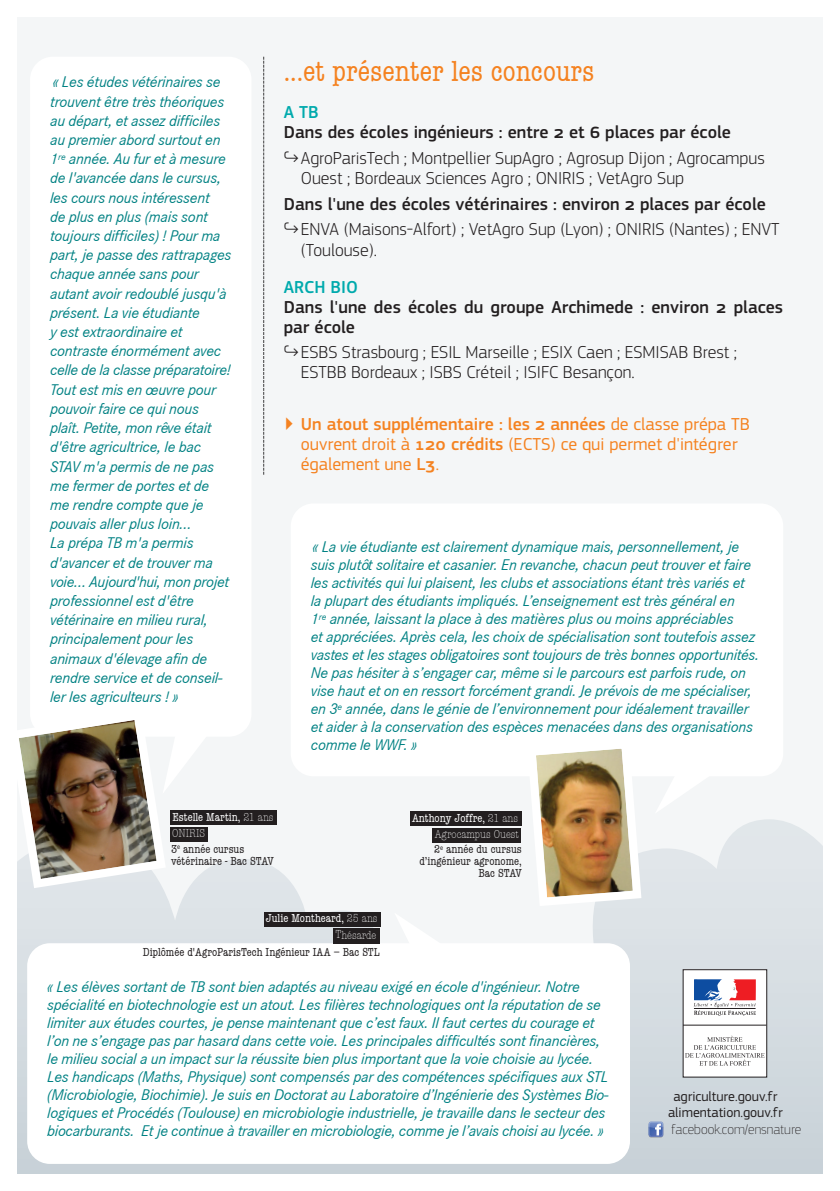
<style>
.page{position:relative;width:840px;height:1191px;background:#fff}
.page>*{position:absolute;margin:0;border:0;box-sizing:border-box;transform-origin:0 0}
.t1{font:condensed 30px "American Typewriter";color:#f58220}
.t2{font:300 18px/20px "PF Square Sans Pro";color:#231f20}
.t3{font:500 18px/20px "PF Square Sans Pro";color:#231f20}
.t4{font:18px/20px "PF Square Sans Pro";color:#f58220}
.t5{font:500 18px "PF Square Sans Pro";color:#00aaad}
.t6{font:italic 16px/19.2px "Corporate S";letter-spacing:-.015em;color:#008183}
.t7{font:14px/16px "PF Square Sans Pro";color:#231f20;text-align:center}
.t8{font:100 14px "PF Square Sans Pro";color:#231f20}
.t9{font:condensed 12px/12px "American Typewriter";color:#231f20;text-align:right}
.t10{font:condensed 12px/16px "American Typewriter";color:#fff}
.t11{font:300 condensed 12px/15.8px "American Typewriter";color:#fff}
.s1{font-weight:500}
.s2{font-weight:300}
.s3{color:#231f20}
.s4{font-weight:400}
.s5{font-weight:400;color:#231f20}
</style>
<div class="page">
<div style="left:17px;top:17px;width:805px;height:802px;background:#f4f6f7"></div>
<img style="left:17px;top:819px;width:805px;height:355px">
<div style="left:290px;top:503px;width:492px;height:273px;background:#fff;border-radius:23px"></div>
<svg style="left:654px;top:776px;width:66px;height:37px"></svg>
<svg style="left:263px;top:57px;width:1px;height:418px"></svg>
<img style="left:647px;top:1121px;width:16px;height:16px">
<div style="left:682px;top:969px;width:84px;height:108px;background:#fff"></div>
<svg style="left:693px;top:979px;width:62px;height:37px"></svg>
<hr style="left:682px;top:1024px;width:84px;height:1px;background:#231f20">
<svg style="left:685px;top:1035px;width:79px;height:30px"></svg>
<div style="left:410px;top:811px;width:111px;height:15px;background:#231f20"></div>
<div style="left:432px;top:828px;width:89px;height:14px;background:#231f20"></div>
<div style="left:30px;top:57px;width:221px;height:679px;background:#fff;border-radius:23px"></div>
<img style="left:522px;top:748px;width:123px;height:162px">
<svg style="left:17px;top:706px;width:206px;height:186px"></svg>
<div style="left:170px;top:810px;width:107px;height:15px;background:#231f20"></div>
<div style="left:170px;top:827px;width:38px;height:14px;background:#231f20"></div>
<div style="left:27px;top:943px;width:602px;height:220px;background:#fff;border-radius:23px"></div>
<div style="left:264px;top:911px;width:116px;height:15px;background:#231f20"></div>
<div style="left:333px;top:928px;width:47px;height:15px;background:#231f20"></div>
<svg style="left:394px;top:912px;width:86px;height:31px"></svg>
<p class="t6" style="left:50px;top:72px;width:183px">« Les études vétérinaires se trouvent être très théoriques au départ, et assez difficiles au premier abord surtout en<br>1<sup>re</sup> année. Au fur et à mesure de l'avancée dans le cursus, les cours nous intéressent<br>de plus en plus (mais sont toujours difficiles) ! Pour ma part, je passe des rattrapages chaque année sans pour autant avoir redoublé jusqu'à présent. La vie étudiante<br>y est extraordinaire et contraste énormément avec celle de la classe préparatoire!<br>Tout est mis en œuvre pour pouvoir faire ce qui nous plaît. Petite, mon rêve était d'être agricultrice, le bac<br>STAV m'a permis de ne pas me fermer de portes et de me rendre compte que je pouvais aller plus loin…<br>La prépa TB m'a permis d'avancer et de trouver ma voie… Aujourd'hui, mon projet professionnel est d'être vétérinaire en milieu rural, principalement pour les animaux d'élevage afin de rendre service et de conseil&shy;ler les agriculteurs ! »</p>
<h1 class="t1" style="left:283px;top:55px;width:312px">...et présenter les concours</h1>
<p class="t5" style="left:283px;top:106px;width:36px">A TB</p>
<p class="t3" style="left:283px;top:124px;width:448px">Dans des écoles ingénieurs : entre 2 et 6 places par école</p>
<p class="t2" style="left:300px;top:150px;width:465px;text-indent:-17px">↪AgroParisTech ; Montpellier SupAgro ; Agrosup Dijon ; Agrocampus<br>Ouest ; Bordeaux Sciences Agro ; ONIRIS ; VetAgro Sup</p>
<p class="t3" style="left:283px;top:195px;width:483px">Dans l'une des écoles vétérinaires : environ 2 places par école</p>
<p class="t2" style="left:300px;top:221px;width:480px;text-indent:-17px">↪ENVA (Maisons-Alfort) ; VetAgro Sup (Lyon) ; ONIRIS (Nantes) ; ENVT (Toulouse).</p>
<p class="t5" style="left:283px;top:280px;width:76px">ARCH BIO</p>
<p class="t3" style="left:283px;top:298px;width:500px">Dans l'une des écoles du groupe Archimede : environ 2 places par école</p>
<p class="t2" style="left:300px;top:344px;width:437px;text-indent:-17px">↪ESBS Strasbourg ; ESIL Marseille ; ESIX Caen ; ESMISAB Brest ;<br>ESTBB Bordeaux ; ISBS Créteil ; ISIFC Besançon.</p>
<p class="t4" style="left:300px;top:415px;width:450px;text-indent:-17px">▶ <span class="s1">Un atout supplémentaire : les 2 années</span> de classe prépa TB ouvrent droit à <span class="s1">120 crédits</span> (ECTS) ce qui permet d'intégrer également une <span class="s1">L3</span>.</p>
<p class="t6" style="left:310px;top:537px;width:449px;line-height:18px">« La vie étudiante est clairement dynamique mais, personnellement, je suis plutôt solitaire et casanier. En revanche, chacun peut trouver et faire les activités qui lui plaisent, les clubs et associations étant très variés et la plupart des étudiants impliqués. L’enseignement est très général en<br>1<sup>re</sup> année, laissant la place à des matières plus ou moins appréciables<br>et appréciées. Après cela, les choix de spécialisation sont toutefois assez vastes et les stages obligatoires sont toujours de très bonnes opportunités.<br>Ne pas hésiter à s’engager car, même si le parcours est parfois rude, on vise haut et on en ressort forcément grandi. Je prévois de me spécialiser, en 3<sup>e</sup> année, dans le génie de l’environnement pour idéalement travailler et aider à la conservation des espèces menacées dans des organisations comme le WWF. »</p>
<p class="t10" style="left:171px;top:809px;width:104px">Estelle Martin, <span class="s2">21 ans<br>ONIRIS<br></span><span class="s3">3</span><sup>e</sup> <span class="s3">année cursus</span></p>
<p class="t9" style="left:171px;top:855px;width:104px">vétérinaire - Bac STAV</p>
<p class="t11" style="left:434px;top:810px;width:89px;text-indent:-22px"><span class="s4">Anthony Joffre,</span> 21 ans<br>Agrocampus Ouest<br><span class="s5">2</span><sup>e</sup> <span class="s5">année du cursus</span></p>
<p class="t9" style="left:419px;top:855px;width:104px">d’ingénieur agronome,<br>Bac STAV</p>
<p class="t10" style="left:266px;top:910px;width:113px;line-height:16.6px;text-align:right">Julie Montheard, <span class="s2">25 ans<br>Thésarde</span></p>
<p class="t9" style="left:143px;top:946px;width:238px">Diplômée d'AgroParisTech Ingénieur IAA – Bac STL</p>
<p class="t6" style="left:47px;top:977px;width:562px;line-height:18px">« Les élèves sortant de TB sont bien adaptés au niveau exigé en école d'ingénieur. Notre spécialité en biotechnologie est un atout. Les filières technologiques ont la réputation de se limiter aux études courtes, je pense maintenant que c’est faux. Il faut certes du courage et l’on ne s’engage pas par hasard dans cette voie. Les principales difficultés sont financières, le milieu social a un impact sur la réussite bien plus important que la voie choisie au lycée.<br>Les handicaps (Maths, Physique) sont compensés par des compétences spécifiques aux STL (Microbiologie, Biochimie). Je suis en Doctorat au Laboratoire d’Ingénierie des Systèmes Bio&shy;logiques et Procédés (Toulouse) en microbiologie industrielle, je travaille dans le secteur des biocarburants. Et je continue à travailler en microbiologie, comme je l’avais choisi au lycée. »</p>
<p class="t7" style="left:667px;top:1089px;width:116px">agriculture.gouv.fr alimentation.gouv.fr</p>
<p class="t8" style="left:670px;top:1124px;width:132px">facebook.com/ensnature</p>
</div>
